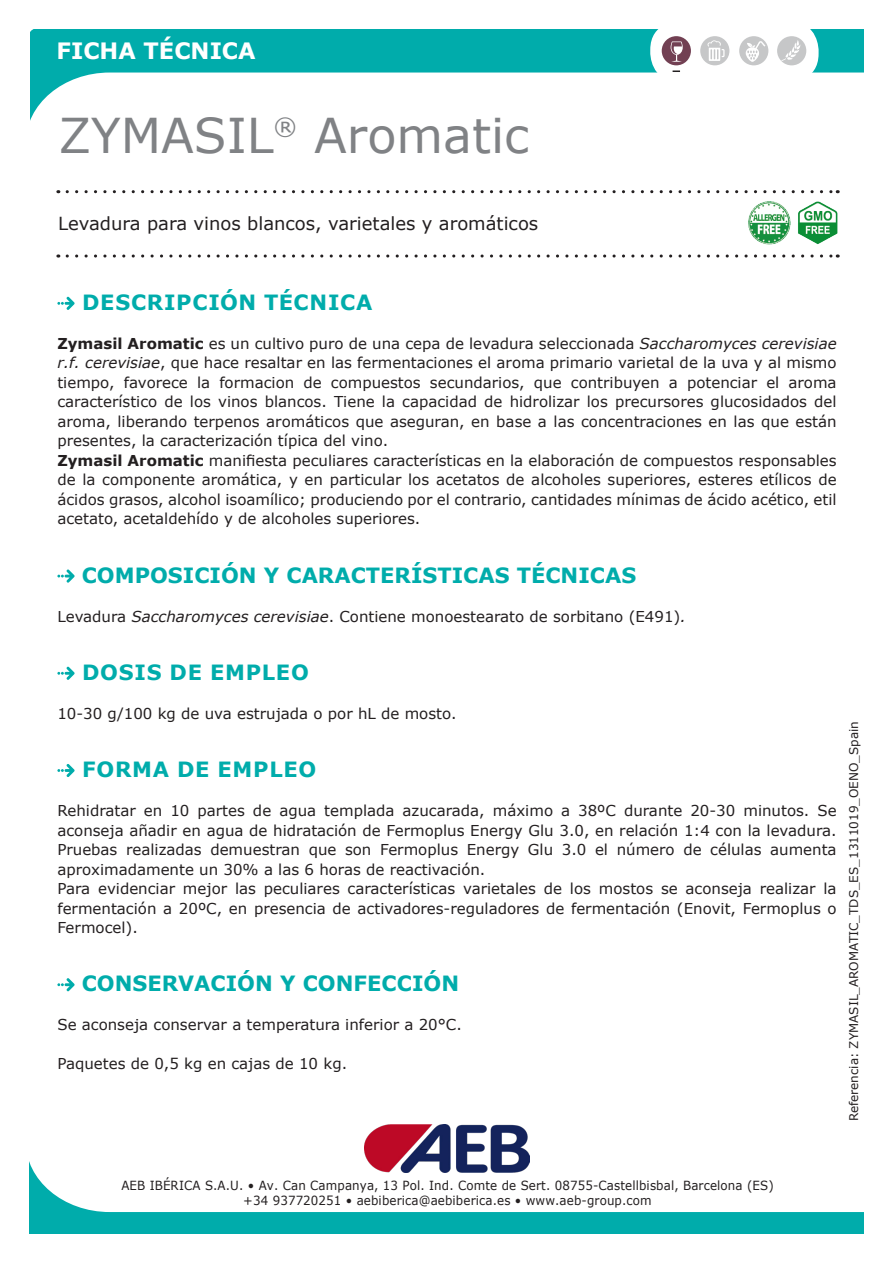
<style>
.page{position:relative;width:893px;height:1263px;background:#fff}
.page>*{position:absolute;margin:0;border:0;box-sizing:border-box;transform-origin:0 0}
.t1{font:48px "Verdana";color:#808285}
.t2{font:700 22.5px "Verdana";color:#fff}
.testo_ok{font:700 21px "Verdana";letter-spacing:.02em;color:#00acab}
.testo_ok-2{font:700 21px "Verdana";color:#00acab}
.titoletti_paragrafi{font:700 21px "Verdana";color:#00acab}
.Benefici_prodotto{font:18px "Verdana";color:#231f20}
.testo_ok-3{font:15px/19.5px "Verdana";color:#231f20;text-align:justify}
.t3{font:12.6px/15.1px "Verdana";letter-spacing:.01em;color:#231f20;text-align:center;scale:.94 1}
.Reference{font:12px "Verdana";color:#231f20}
.s1{font-weight:700}
.s2{font-style:italic}
</style>
<div class="page">
<svg style="left:30px;top:1161px;width:834px;height:72px"></svg>
<svg style="left:67px;top:190px;width:771px;height:3px"></svg>
<svg style="left:67px;top:254px;width:771px;height:4px"></svg>
<svg style="left:30px;top:30px;width:834px;height:91px"></svg>
<svg style="left:650px;top:21px;width:167px;height:61px"></svg>
<div style="left:651px;top:22px;width:168px;height:60px;background:#fff;border-radius:28px"></div>
<div style="left:777px;top:36px;width:29px;height:29px;background:#c6c7c8;border-radius:50%"></div>
<svg style="left:781px;top:40px;width:20px;height:21px"></svg>
<div style="left:739px;top:36px;width:29px;height:29px;background:#c6c7c8;border-radius:50%"></div>
<div style="left:662px;top:36px;width:29px;height:29px;background:#724053;border-radius:50%"></div>
<div style="left:700px;top:36px;width:29px;height:29px;background:#c6c7c8;border-radius:50%"></div>
<svg style="left:707px;top:40px;width:18px;height:21px"></svg>
<svg style="left:671px;top:41px;width:12px;height:21px"></svg>
<svg style="left:746px;top:41px;width:19px;height:21px"></svg>
<img style="left:364px;top:1124px;width:165px;height:49px">
<svg style="left:57px;top:297px;width:18px;height:13px"></svg>
<svg style="left:57px;top:569px;width:18px;height:14px"></svg>
<svg style="left:57px;top:667px;width:18px;height:13px"></svg>
<svg style="left:57px;top:764px;width:18px;height:13px"></svg>
<svg style="left:57px;top:978px;width:18px;height:13px"></svg>
<img style="left:749px;top:202px;width:89px;height:43px">
<h2 class="t2" style="left:56px;top:35px;width:201px">FICHA TÉCNICA</h2>
<p class="t1" style="left:58px;top:103px;width:472px">ZYMASIL<sup>®</sup> Aromatic</p>
<p class="Benefici_prodotto" style="left:58px;top:211px;width:482px">Levadura para vinos blancos, varietales y aromáticos</p>
<p class="testo_ok" style="left:82px;top:287px;width:292px">DESCRIPCIÓN TÉCNICA</p>
<p class="testo_ok-3" style="left:57px;top:334px;width:781px"><span class="s1">Zymasil Aromatic</span> es un cultivo puro de una cepa de levadura seleccionada <span class="s2">Saccharomyces cerevisiae r.f. cerevisiae</span>, que hace resaltar en las fermentaciones el aroma primario varietal de la uva y al mismo tiempo, favorece la formacion de compuestos secundarios, que contribuyen a potenciar el aroma característico de los vinos blancos. Tiene la capacidad de hidrolizar los precursores glucosidados del aroma, liberando terpenos aromáticos que aseguran, en base a las concentraciones en las que están presentes, la caracterización típica del vino.</p>
<p class="testo_ok-3" style="left:57px;top:451px;width:781px"><span class="s1">Zymasil Aromatic</span> manifiesta peculiares características en la elaboración de compuestos responsables de la componente aromática, y en particular los acetatos de alcoholes superiores, esteres etílicos de ácidos grasos, alcohol isoamílico; produciendo por el contrario, cantidades mínimas de ácido acético, etil acetato, acetaldehído y de alcoholes superiores.</p>
<p class="testo_ok-2" style="left:82px;top:560px;width:556px">COMPOSICIÓN Y CARACTERÍSTICAS TÉCNICAS</p>
<p class="testo_ok-3" style="left:57px;top:606px;width:630px">Levadura <span class="s2">Saccharomyces cerevisiae</span>. Contiene monoestearato de sorbitano (E491)<span class="s2">.</span></p>
<p class="testo_ok" style="left:82px;top:657px;width:228px">DOSIS DE EMPLEO</p>
<p class="testo_ok-3" style="left:57px;top:703px;width:401px">10-30 g/100 kg de uva estrujada o por hL de mosto.</p>
<p class="testo_ok" style="left:82px;top:754px;width:236px">FORMA DE EMPLEO</p>
<p class="testo_ok-3" style="left:57px;top:801px;width:781px">Rehidratar en 10 partes de agua templada azucarada, máximo a 38ºC durante 20-30 minutos. Se aconseja añadir en agua de hidratación de Fermoplus Energy Glu 3.0, en relación 1:4 con la levadura.<br>Pruebas realizadas demuestran que son Fermoplus Energy Glu 3.0 el número de células aumenta aproximadamente un 30% a las 6 horas de reactivación.</p>
<p class="testo_ok-3" style="left:57px;top:879px;width:781px">Para evidenciar mejor las peculiares características varietales de los mostos se aconseja realizar la fermentación a 20ºC, en presencia de activadores-reguladores de fermentación (Enovit, Fermoplus o Fermocel).</p>
<p class="titoletti_paragrafi" style="left:82px;top:969px;width:379px">CONSERVACIÓN Y CONFECCIÓN</p>
<p class="testo_ok-3" style="left:57px;top:1015px;width:406px">Se aconseja conservar a temperatura inferior a 20°C.</p>
<p class="testo_ok-3" style="left:57px;top:1054px;width:291px">Paquetes de 0,5 kg en cajas de 10 kg.</p>
<p class="Reference" style="left:845px;top:1121px;width:402px;rotate:-90deg">Referencia: ZYMASIL_AROMATIC_TDS_ES_1311019_OENO_Spain</p>
<p class="t3" style="left:121px;top:1178px;width:695px">AEB IBÉRICA S.A.U. • Av. Can Campanya, 13 Pol. Ind. Comte de Sert. 08755-Castellbisbal, Barcelona (ES) +34 937720251 • aebiberica@aebiberica.es • www.aeb-group.com</p>
</div>
